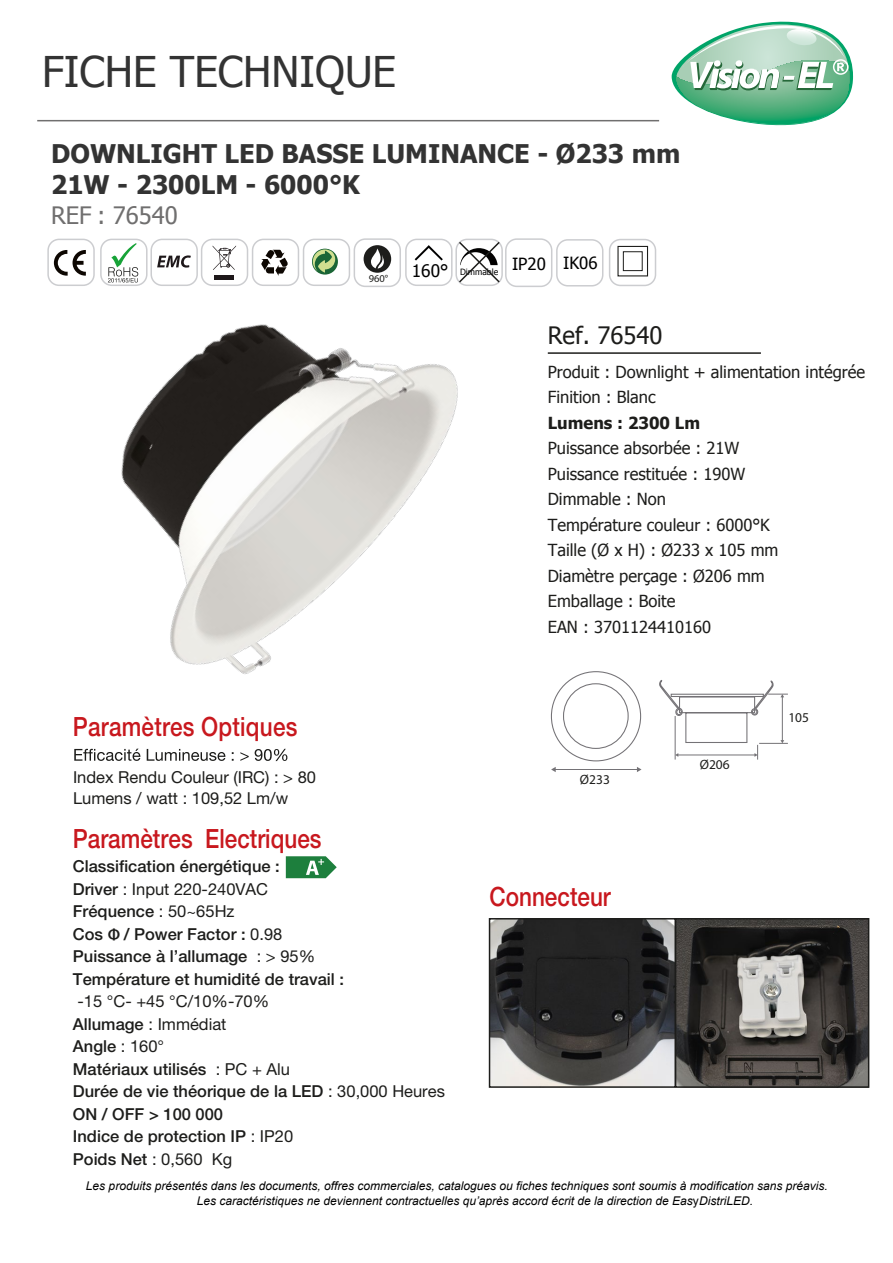
<style>
.page{position:relative;width:893px;height:1263px;background:#fff}
.page>*{position:absolute;margin:0;border:0;box-sizing:border-box;transform-origin:0 0}
.t1{font:42.3px "Tahoma";color:#333}
.t2{font:500 26.55px "Helvetica Neue LT Std";color:#c8181e;scale:.85 1}
.t3{font:700 25.65px/30.6px "Tahoma";color:#333}
.t4{font:24px "Tahoma";color:#706f6f}
.t5{font:24px "Tahoma";color:#1d1d1b}
.t6{font:16.8px "Tahoma";color:#010000}
.t7{font:16.65px/25.5px "Tahoma";color:#1d1d1b}
.t8{font:700 16.65px "Tahoma";color:#1d1d1b}
.t9{font:500 16.5px/22.5px "Helvetica Neue LT Std";color:#1d1d1b}
.t10{font:16.5px/21.6px "Helvetica Neue LT Std";color:#1d1d1b}
.t11{font:16.5px "Tahoma";color:#1d1d1b}
.t12{font:13.5px "Myriad Pro";color:#1d1d1b}
.t13{font:italic 12px/14.4px "Arial";color:#000}
.t14{font:10.5px "Myriad Pro";color:#1d1d1b}
.t15{font:8.7px "Tahoma";color:#010000}
.s1{font-size:17.25px}
.s2{font-size:16.65px}
.s3{font-weight:400}
.s4{font-family:"Myriad Pro";font-weight:600}
.s5{font-style:normal}
</style>
<div class="page">
<hr style="left:37px;top:120px;width:622px;height:1px;background:#706f6f">
<svg style="left:672px;top:21px;width:181px;height:105px"></svg>
<hr style="left:548px;top:352px;width:213px;height:2px;background:#1d1d1b">
<svg style="left:74px;top:749px;width:213px;height:12px"></svg>
<div style="left:505px;top:238px;width:47px;height:49px;border:1px solid #cccdd0;border-radius:11px"></div>
<div style="left:556px;top:239px;width:47px;height:47px;border:1px solid #cccdd0;border-radius:11px"></div>
<hr style="left:555px;top:769px;width:83px;height:1px;background:#747276">
<svg style="left:551px;top:767px;width:5px;height:5px"></svg>
<svg style="left:637px;top:767px;width:4px;height:5px"></svg>
<div style="left:563px;top:683px;width:66px;height:66px;border:1px solid #747276;border-radius:50%"></div>
<svg style="left:659px;top:680px;width:129px;height:79px"></svg>
<div style="left:671px;top:694px;width:93px;height:3px;border:1px solid #747276"></div>
<div style="left:609px;top:239px;width:47px;height:47px;border:1px solid #cccdd0;border-radius:11px"></div>
<div style="left:617px;top:246px;width:31px;height:30px;border:1px solid #1d1d1b"></div>
<div style="left:623px;top:251px;width:19px;height:20px;border:1px solid #1d1d1b"></div>
<svg style="left:286px;top:856px;width:51px;height:22px"></svg>
<img style="left:47px;top:238px;width:474px;height:436px">
<img style="left:492px;top:921px;width:374px;height:164px">
<div style="left:489px;top:918px;width:187px;height:170px;border:2px solid #1d1d1b"></div>
<div style="left:675px;top:918px;width:194px;height:170px;border:2px solid #1d1d1b"></div>
<h1 class="t1" style="left:42px;top:43px;width:356px">FICHE TECHNIQUE</h1>
<h3 class="t3" style="left:51px;top:137px;width:631px">DOWNLIGHT LED BASSE LUMINANCE - Ø233 mm<br>21W - 2300LM - 6000°K</h3>
<h3 class="t4" style="left:51px;top:199px;width:128px">REF : 76540</h3>
<h2 class="t2" style="left:73px;top:710px;width:265px">Paramètres Optiques</h2>
<p class="t10" style="left:73px;top:766px;width:245px">Index Rendu Couleur (IRC) : &gt; 80<br>Lumens / watt : 109,52 Lm/w</p>
<h2 class="t2" style="left:73px;top:823px;width:294px">Paramètres Electriques</h2>
<p class="t14" style="left:369px;top:272px;width:21px">960°</p>
<p class="t15" style="left:412px;top:266px;width:135px"><span class="s1">160°</span> Dimmable <sup>IP20</sup></p>
<p class="t6" style="left:563px;top:252px;width:36px">IK06</p>
<h3 class="t5" style="left:548px;top:320px;width:116px">Ref. 76540</h3>
<p class="t7" style="left:548px;top:358px;width:319px">Produit : Downlight + alimentation intégrée<br>Finition : Blanc</p>
<p class="t8" style="left:548px;top:411px;width:154px">Lumens : 2300 Lm</p>
<p class="t7" style="left:548px;top:435px;width:232px">Puissance absorbée : 21W<br>Puissance restituée : 190W<br>Dimmable : Non<br>Température couleur : 6000°K<br>Taille (Ø x H) : Ø233 x 105 mm<br>Diamètre perçage : Ø206 mm<br>Emballage : Boite</p>
<p class="t11" style="left:548px;top:616px;width:165px"><span class="s2">EAN :</span> 3701124410160</p>
<p class="t12" style="left:580px;top:771px;width:31px">Ø233</p>
<p class="t12" style="left:700px;top:756px;width:31px">Ø206</p>
<p class="t12" style="left:788px;top:709px;width:22px">105</p>
<p class="t9" style="left:73px;top:855px;width:273px">Classification énergétique :<br>Driver <span class="s3">: Input 220-240VAC<br></span>Fréquence <span class="s3">: 50~65Hz<br></span>Cos <span class="s4">Φ</span> / Power Factor : <span class="s3">0.98<br></span>Puissance à l’allumage <span class="s3">: &gt; 95%<br></span>Température et humidité de travail :</p>
<p class="t9" style="left:73px;top:990px;width:374px"><span class="s3">-15 °C- +45 °C/10%-70%<br></span>Allumage <span class="s3">: Immédiat<br></span>Angle <span class="s3">: 160°<br></span>Matériaux utilisés <span class="s3">: PC + Alu<br></span>Durée de vie théorique de la LED <span class="s3">: 30,000 Heures<br></span>ON / OFF &gt; 100 000<br>Indice de protection IP <span class="s3">: IP20<br></span>Poids Net <span class="s3">: 0,560 Kg</span></p>
<h2 class="t2" style="left:490px;top:880px;width:144px">Connecteur</h2>
<p class="t13" style="left:197px;top:1179px;width:632px;text-indent:-111px">Les produits présentés dans les documents, offres commerciales, catalogues ou fiches techniques sont soumis à modification sans préavis.<br>Les caractéristiques ne deviennent contractuelles qu’après accord écrit de la direction de Eas<span class="s5">y</span>DistriLED.</p>
</div>
